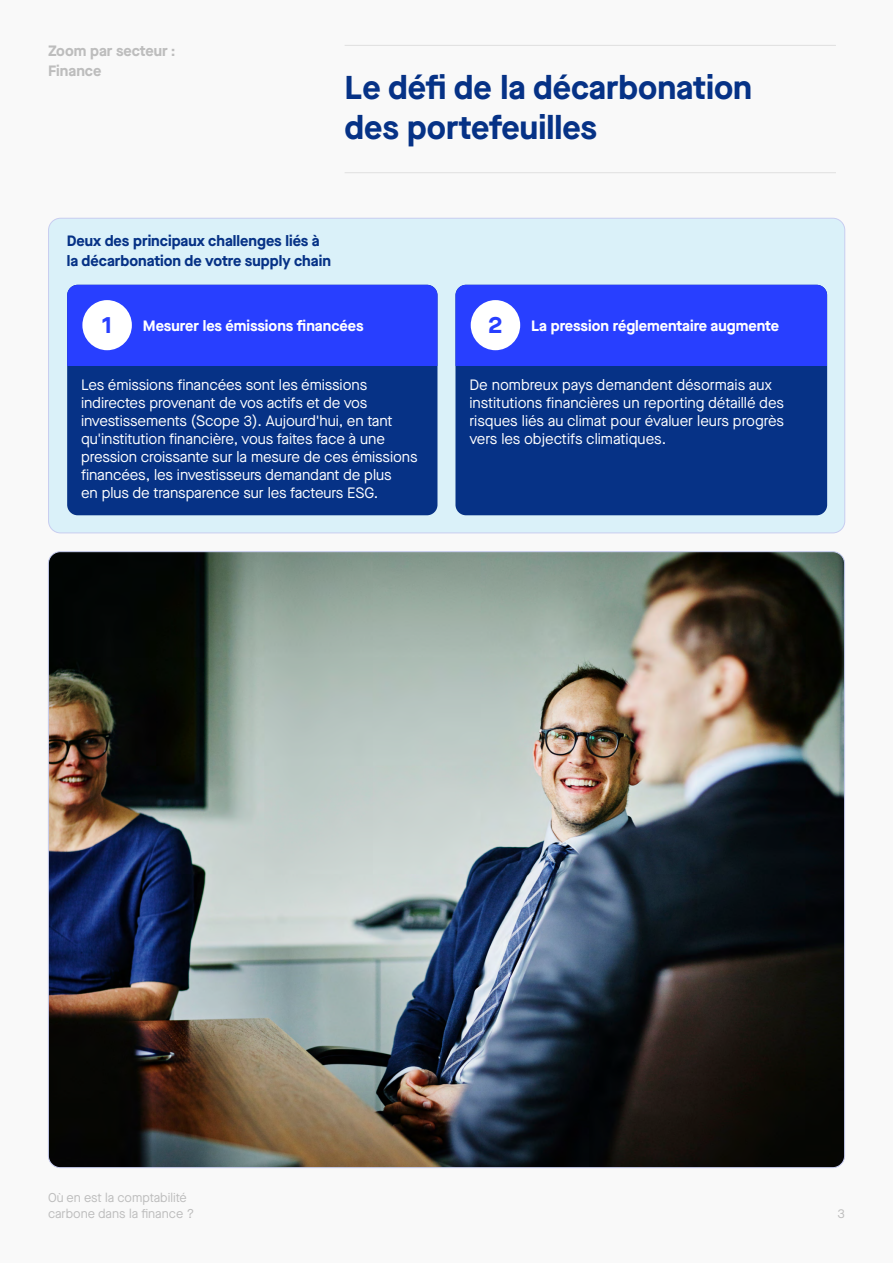
<style>
.page{position:relative;width:893px;height:1263px;background:#f9f9f9}
.page>*{position:absolute;margin:0;border:0;box-sizing:border-box;transform-origin:0 0}
.t1{font:700 33px/39.6px "Maison Neue";color:#063286}
.t2{font:700 23.55px "Maison Neue";color:#283fff}
.t3{font:15px/18px "Maison Neue";letter-spacing:-.005em;color:#fff}
.t4{font:700 15px/19.5px "Maison Neue";color:#063286}
.t5{font:700 15px "Maison Neue";color:#fff}
.t6{font:700 15px/19.8px "Maison Neue";color:#bdbdbd}
.t7{font:12.75px/15.8px "Maison Neue";color:#bdbdbd}
.s1{font-size:23.55px;color:#283fff}
</style>
<div class="page">
<hr style="left:345px;top:45px;width:491px;height:1px;background:#e0e0e0">
<hr style="left:345px;top:172px;width:491px;height:1px;background:#e0e0e0">
<div style="left:49px;top:218px;width:796px;height:315px;background:#daf1f9;border-radius:12px"></div>
<div style="left:67px;top:285px;width:370px;height:230px;background:#063286;border-radius:10px"></div>
<div style="left:67px;top:285px;width:370px;height:81px;background:#283fff"></div>
<div style="left:82px;top:300px;width:50px;height:50px;background:#fff;border-radius:50%"></div>
<div style="left:455px;top:285px;width:372px;height:230px;background:#063286;border-radius:10px"></div>
<div style="left:455px;top:285px;width:372px;height:81px;background:#283fff"></div>
<div style="left:471px;top:300px;width:49px;height:50px;background:#fff;border-radius:50%"></div>
<img style="left:48px;top:553px;width:797px;height:615px">
<p class="t6" style="left:48px;top:41px;width:129px">Zoom par secteur :<br>Finance</p>
<h1 class="t1" style="left:345px;top:67px;width:409px">Le défi de la décarbonation des portefeuilles</h1>
<p class="t4" style="left:67px;top:231px;width:266px">Deux des principaux challenges liés à la décarbonation de votre supply chain</p>
<h2 class="t2" style="left:102px;top:308px;width:11px">1</h2>
<p class="t5" style="left:143px;top:315px;width:222px">Mesurer les émissions financées</p>
<p class="t3" style="left:81px;top:376px;width:338px">Les émissions financées sont les émissions indirectes provenant de vos actifs et de vos investissements (Scope 3). Aujourd'hui, en tant qu'institution financière, vous faites face à une pression croissante sur la mesure de ces émissions financées, les investisseurs demandant de plus<br>en plus de transparence sur les facteurs ESG.</p>
<p class="t5" style="left:488px;top:315px;width:292px"><span class="s1">2</span> La pression réglementaire augmente</p>
<p class="t3" style="left:469px;top:376px;width:316px">De nombreux pays demandent désormais aux institutions financières un reporting détaillé des risques liés au climat pour évaluer leurs progrès vers les objectifs climatiques.</p>
<p class="t7" style="left:48px;top:1190px;width:148px">Où en est la comptabilité carbone dans la finance ?</p>
<p class="t7" style="left:837px;top:1205px;width:9px">3</p>
</div>
